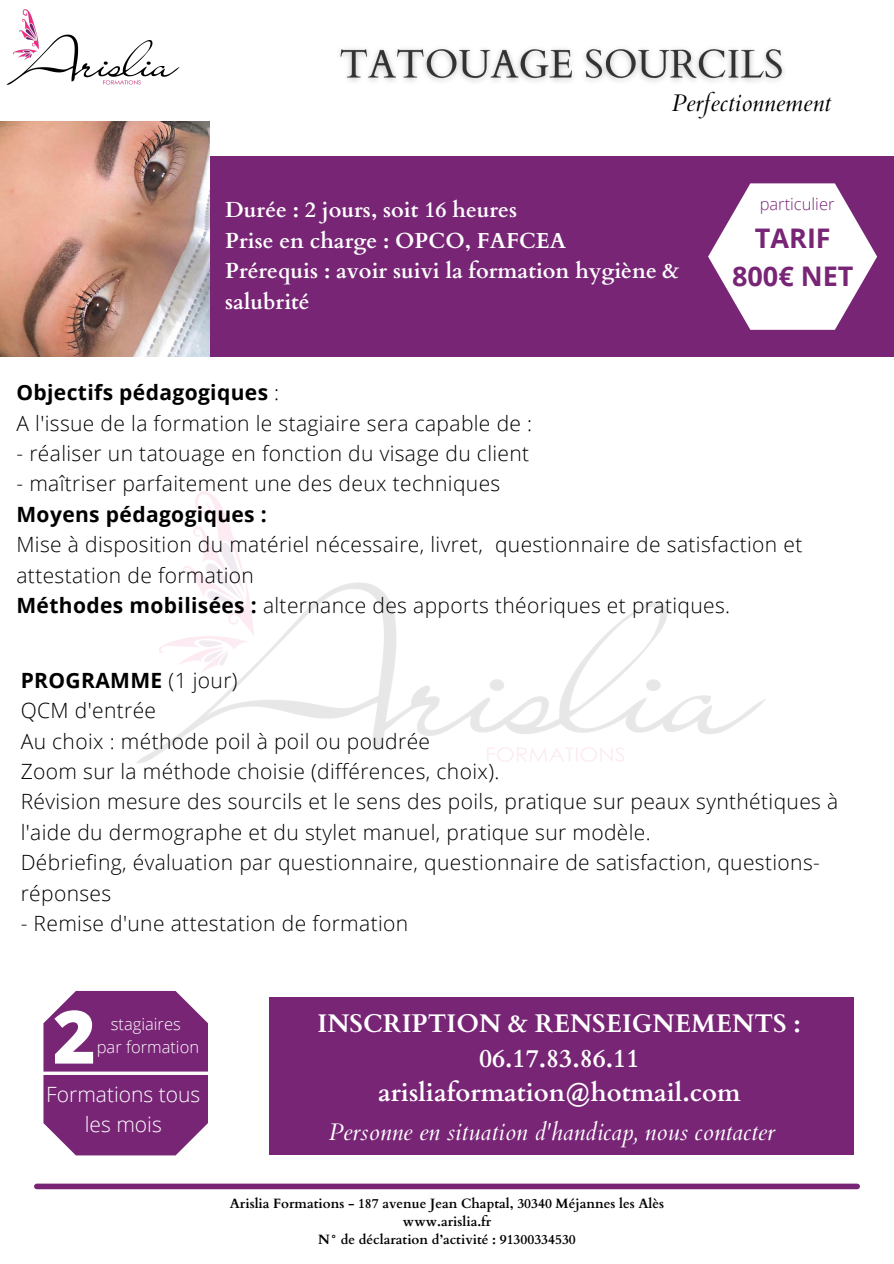
<style>
.page{position:relative;width:894px;height:1264px;background:#fff}
.page>*{position:absolute;margin:0;border:0;box-sizing:border-box;transform-origin:0 0}
.t1{font:800 73.5px "Open Sans";color:#fff}
.t2{font:700 27px "Open Sans";color:#782576}
.t3{font:700 25.5px/35px "Cardo";color:#fff;text-align:center}
.t4{font:italic 24px "Cardo";color:#fff}
.t5{font:italic 24px "Cardo";color:#000}
.t6{font:700 21.75px/30.5px "Cardo";color:#fff}
.t7{font:300 21px/30.5px "Open Sans";letter-spacing:.02em;color:#000}
.t8{font:700 21px "Open Sans";letter-spacing:.02em;color:#000}
.t9{font:300 21px/29.2px "Open Sans";color:#fff;text-align:center}
.t10{font:300 16.5px "Open Sans";color:#fff}
.t11{font:300 16.5px "Open Sans";color:#782576}
.t12{font:700 13.5px "Cardo";color:#000}
.s1{font-weight:300}
.s2{font-weight:700}
</style>
<div class="page">
<div style="left:209px;top:156px;width:684px;height:201px;background:#782576"></div>
<img style="left:136px;top:491px;width:630px;height:272px">
<img style="left:6px;top:9px;width:174px;height:76px">
<div style="left:37px;top:1183px;width:819px;height:6px;background:#782576"></div>
<svg style="left:43px;top:991px;width:165px;height:164px;background:#843882"></svg>
<hr style="left:0;top:1071px;width:240px;height:3px;background:#fff">
<svg style="left:708px;top:183px;width:168px;height:147px"></svg>
<img style="left:0;top:121px;width:209px;height:236px">
<img style="left:340px;top:48px;width:444px;height:34px">
<div style="left:268px;top:997px;width:585px;height:158px;background:#782576"></div>
<p class="t5" style="left:671px;top:87px;width:160px">Perfectionnement</p>
<p class="t6" style="left:225px;top:195px;width:293px">Durée : 2 jours, soit 16 heures</p>
<p class="t6" style="left:225px;top:226px;width:342px">Prise en charge : OPCO, FAFCEA</p>
<p class="t6" style="left:225px;top:256px;width:455px">Prérequis : avoir suivi la formation hygiène &amp; salubrité</p>
<p class="t11" style="left:759px;top:192px;width:76px">particulier</p>
<p class="t2" style="left:754px;top:220px;width:77px">TARIF</p>
<p class="t2" style="left:731px;top:257px;width:123px">800€ NET</p>
<p class="t8" style="left:16px;top:378px;width:264px">Objectifs pédagogiques <span class="s1">:</span></p>
<p class="t7" style="left:16px;top:407px;width:517px">A l'issue de la formation le stagiaire sera capable de :</p>
<p class="t7" style="left:16px;top:437px;width:514px">- réaliser un tatouage en fonction du visage du client</p>
<p class="t7" style="left:16px;top:468px;width:485px">- maîtriser parfaitement une des deux techniques</p>
<p class="t8" style="left:16px;top:499px;width:252px">Moyens pédagogiques :</p>
<p class="t7" style="left:16px;top:529px;width:787px">Mise à disposition du matériel nécessaire, livret, questionnaire de satisfaction et attestation de formation</p>
<p class="t7" style="left:16px;top:589px;width:715px"><span class="s2">Méthodes mobilisées :</span> alternance des apports théoriques et pratiques.</p>
<p class="t8" style="left:21px;top:665px;width:218px">PROGRAMME <span class="s1">(1 jour)</span></p>
<p class="t7" style="left:21px;top:695px;width:137px">QCM d'entrée</p>
<p class="t7" style="left:21px;top:725px;width:411px">Au choix : méthode poil à poil ou poudrée</p>
<p class="t7" style="left:21px;top:755px;width:480px">Zoom sur la méthode choisie (différences, choix).</p>
<p class="t7" style="left:21px;top:786px;width:818px">Révision mesure des sourcils et le sens des poils, pratique sur peaux synthétiques à l'aide du dermographe et du stylet manuel, pratique sur modèle.</p>
<p class="t7" style="left:21px;top:847px;width:800px">Débriefing, évaluation par questionnaire, questionnaire de satisfaction, questions&shy;réponses</p>
<p class="t7" style="left:21px;top:907px;width:389px">- Remise d'une attestation de formation</p>
<p class="t1" style="left:53px;top:985px;width:45px">2</p>
<p class="t10" style="left:111px;top:1012px;width:71px">stagiaires</p>
<p class="t10" style="left:97px;top:1035px;width:104px">par formation</p>
<p class="t9" style="left:46px;top:1079px;width:155px">Formations tous les mois</p>
<p class="t3" style="left:317px;top:1006px;width:484px">INSCRIPTION &amp; RENSEIGNEMENTS :<br>06.17.83.86.11</p>
<p class="t3" style="left:378px;top:1075px;width:364px">arisliaformation@hotmail.com</p>
<p class="t4" style="left:329px;top:1115px;width:447px">Personne en situation d'handicap, nous contacter</p>
<p class="t12" style="left:230px;top:1194px;width:435px">Arislia Formations - 187 avenue Jean Chaptal, 30340 Méjannes les Alès</p>
<p class="t12" style="left:403px;top:1212px;width:90px">www.arislia.fr</p>
<p class="t12" style="left:318px;top:1230px;width:259px">N° de déclaration d’activité : 91300334530</p>
</div>
